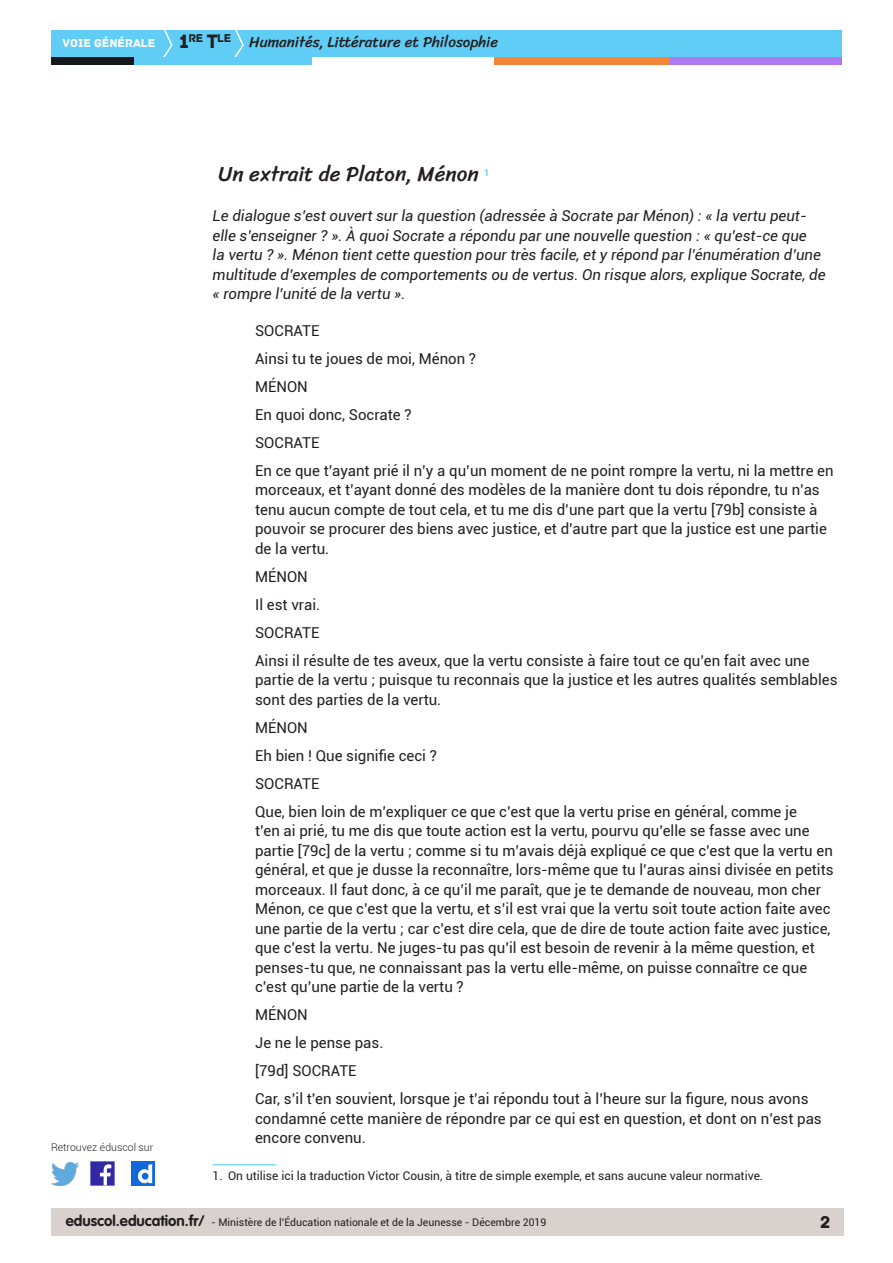
<style>
.page{position:relative;width:893px;height:1263px;background:#fff}
.page>*{position:absolute;margin:0;border:0;box-sizing:border-box;transform-origin:0 0}
._02_titre_1{font:21px "Sriracha";color:#231f20}
.t1{font:20.4px "Archive";color:#231f20}
.t2{font:18px "Archive";color:#231f20}
.Texte_courant{font:15px/19.5px "Roboto";color:#231f20}
.Texte_courant-2{font:italic 15px/19.5px "Roboto";color:#231f20}
.t3{font:15px "Sriracha";color:#231f20}
._11_note_bas_de_page{font:12px "Roboto";color:#231f20}
.t4{font:12px "Archive";color:#fff}
.t5{font:10.5px "Roboto";color:#231f20}
.t6{font:300 10.5px "Roboto";color:#231f20}
._02_titre_1-2{font:700 8.7px "Roboto";color:#5fcdf5}
.s1{font-family:"VAG Rounded Std";font-weight:700;font-size:15px}
</style>
<div class="page">
<div style="left:51px;top:1209px;width:792px;height:27px;background:#d8d1ce"></div>
<div style="left:51px;top:30px;width:791px;height:27px;background:#5fcdf5"></div>
<svg style="left:163px;top:30px;width:10px;height:27px"></svg>
<svg style="left:234px;top:30px;width:10px;height:27px"></svg>
<div style="left:133px;top:57px;width:179px;height:8px;background:#5fcdf5"></div>
<div style="left:51px;top:57px;width:82px;height:8px;background:#141a1c"></div>
<div style="left:667px;top:57px;width:175px;height:8px;background:#b078f2"></div>
<div style="left:494px;top:57px;width:175px;height:8px;background:#f48437"></div>
<img style="left:91px;top:1162px;width:23px;height:23px">
<img style="left:51px;top:1163px;width:28px;height:22px">
<img style="left:132px;top:1162px;width:22px;height:23px">
<hr style="left:213px;top:1164px;width:63px;height:1px;background:#5fcdf5">
<h2 class="t1" style="left:179px;top:30px;width:53px">1<sup>re</sup> T<sup>LE</sup></h2>
<p class="t4" style="left:63px;top:36px;width:94px">VOIE GÉNÉRALE</p>
<p class="t3" style="left:249px;top:33px;width:251px">Humanités, Littérature et Philosophie</p>
<p class="t6" style="left:51px;top:1140px;width:104px">Retrouvez éduscol sur</p>
<p class="_02_titre_1" style="left:219px;top:161px;width:262px">Un extrait de Platon, Ménon</p>
<p class="_02_titre_1-2" style="left:484px;top:166px;width:7px">1</p>
<p class="Texte_courant-2" style="left:213px;top:206px;width:614px">Le dialogue s’est ouvert sur la question (adressée à Socrate par Ménon) : « la vertu peut&shy;elle s’enseigner ? ». À quoi Socrate a répondu par une nouvelle question : « qu’est-ce que<br>la vertu ? ». Ménon tient cette question pour très facile, et y répond par l’énumération d’une multitude d’exemples de comportements ou de vertus. On risque alors, explique Socrate, de « rompre l’unité de la vertu ».</p>
<p class="Texte_courant" style="left:255px;top:320px;width:66px">SOCRATE</p>
<p class="Texte_courant" style="left:255px;top:348px;width:222px">Ainsi tu te joues de moi, Ménon ?</p>
<p class="Texte_courant" style="left:255px;top:376px;width:54px">MÉNON</p>
<p class="Texte_courant" style="left:255px;top:404px;width:158px">En quoi donc, Socrate ?</p>
<p class="Texte_courant" style="left:255px;top:432px;width:66px">SOCRATE</p>
<p class="Texte_courant" style="left:255px;top:460px;width:580px">En ce que t’ayant prié il n’y a qu’un moment de ne point rompre la vertu, ni la mettre en morceaux, et t’ayant donné des modèles de la manière dont tu dois répondre, tu n’as tenu aucun compte de tout cela, et tu me dis d’une part que la vertu [79b] consiste à pouvoir se procurer des biens avec justice, et d’autre part que la justice est une partie de la vertu.</p>
<p class="Texte_courant" style="left:255px;top:566px;width:54px">MÉNON</p>
<p class="Texte_courant" style="left:255px;top:594px;width:67px">Il est vrai.</p>
<p class="Texte_courant" style="left:255px;top:622px;width:66px">SOCRATE</p>
<p class="Texte_courant" style="left:255px;top:650px;width:584px">Ainsi il résulte de tes aveux, que la vertu consiste à faire tout ce qu’en fait avec une partie de la vertu ; puisque tu reconnais que la justice et les autres qualités semblables sont des parties de la vertu.</p>
<p class="Texte_courant" style="left:255px;top:717px;width:54px">MÉNON</p>
<p class="Texte_courant" style="left:255px;top:745px;width:183px">Eh bien ! Que signifie ceci ?</p>
<p class="Texte_courant" style="left:255px;top:773px;width:66px">SOCRATE</p>
<p class="Texte_courant" style="left:255px;top:801px;width:580px">Que, bien loin de m’expliquer ce que c’est que la vertu prise en général, comme je<br>t’en ai prié, tu me dis que toute action est la vertu, pourvu qu’elle se fasse avec une partie [79c] de la vertu ; comme si tu m’avais déjà expliqué ce que c’est que la vertu en général, et que je dusse la reconnaître, lors-même que tu l’auras ainsi divisée en petits morceaux. Il faut donc, à ce qu’il me paraît, que je te demande de nouveau, mon cher Ménon, ce que c’est que la vertu, et s’il est vrai que la vertu soit toute action faite avec une partie de la vertu ; car c’est dire cela, que de dire de toute action faite avec justice, que c’est la vertu. Ne juges-tu pas qu’il est besoin de revenir à la même question, et penses-tu que, ne connaissant pas la vertu elle-même, on puisse connaître ce que c’est qu’une partie de la vertu ?</p>
<p class="Texte_courant" style="left:255px;top:1005px;width:54px">MÉNON</p>
<p class="Texte_courant" style="left:255px;top:1033px;width:130px">Je ne le pense pas.</p>
<p class="Texte_courant" style="left:255px;top:1061px;width:103px">[79d] SOCRATE</p>
<p class="Texte_courant" style="left:255px;top:1089px;width:568px">Car, s’il t’en souvient, lorsque je t’ai répondu tout à l’heure sur la figure, nous avons condamné cette manière de répondre par ce qui est en question, et dont on n’est pas encore convenu.</p>
<p class="_11_note_bas_de_page" style="left:213px;top:1167px;width:552px">1. On utilise ici la traduction Victor Cousin, à titre de simple exemple, et sans aucune valeur normative.</p>
<p class="t5" style="left:66px;top:1215px;width:482px"><span class="s1">eduscol.education.fr/</span> - Ministère de l’Éducation nationale et de la Jeunesse - Décembre 2019</p>
<p class="t2" style="left:820px;top:1211px;width:12px">2</p>
</div>
